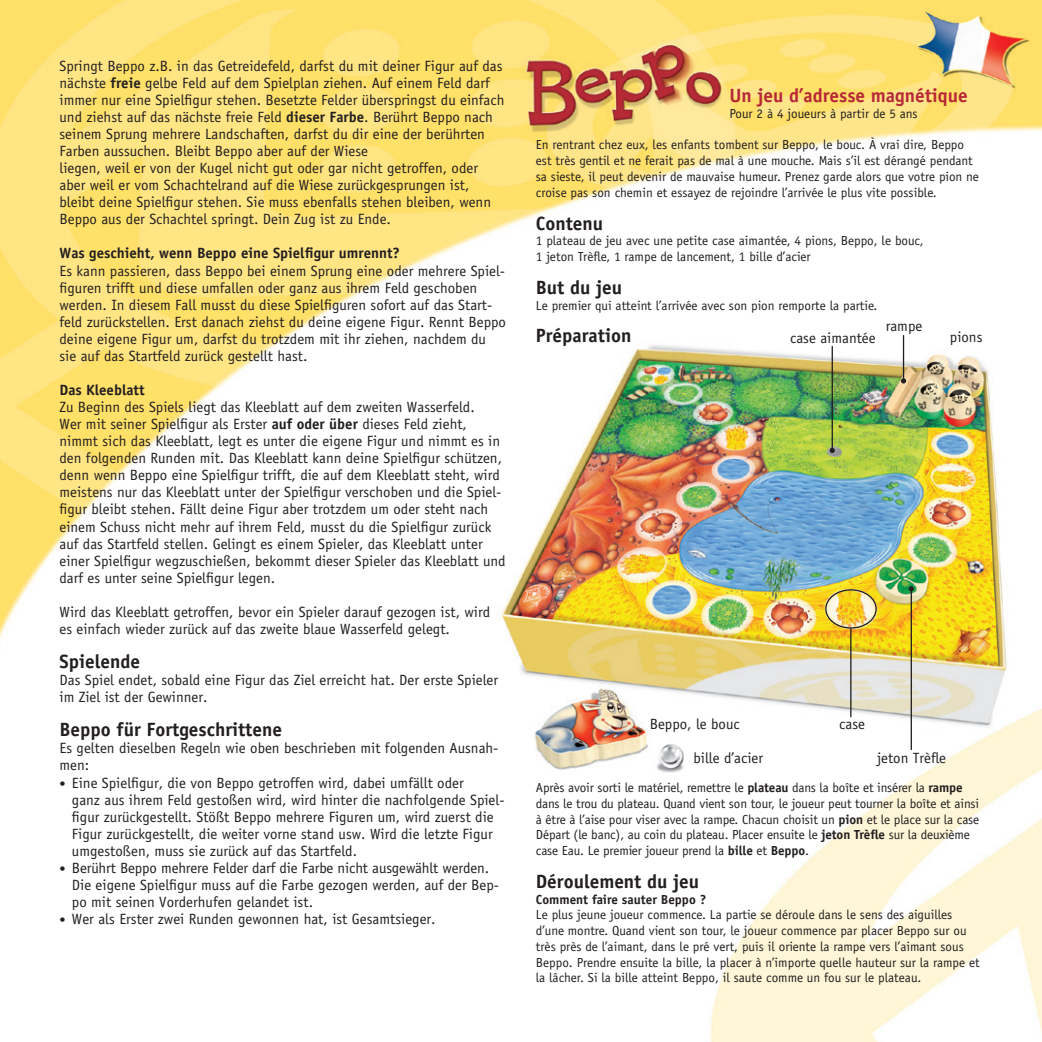
<style>
.page{position:relative;width:1042px;height:1042px;background:#fff}
.page>*{position:absolute;margin:0;border:0;box-sizing:border-box;transform-origin:0 0}
.t1{font:700 19.25px "Officina Sans";color:#231f20}
.t2{font:700 19.25px "Officina Sans";color:#b72837}
.t3{font:14.88px/17.2px "Officina Sans";color:#231f20}
.t4{font:700 14.88px "Officina Sans";color:#231f20}
.t5{font:13.12px/15.8px "Officina Sans";color:#231f20}
.t6{font:700 13.12px "Officina Sans";color:#231f20}
.s1{font-weight:700}
.s2{font-size:12.25px}
</style>
<div class="page">
<img style="left:0;top:0;width:1042px;height:1042px">
<hr style="left:903px;top:335px;width:1px;height:46px;background:#231f20">
<svg style="left:901px;top:378px;width:5px;height:5px"></svg>
<hr style="left:910px;top:589px;width:2px;height:160px;background:#231f20">
<svg style="left:908px;top:586px;width:6px;height:5px"></svg>
<div style="left:825px;top:589px;width:52px;height:39px;border:1px solid #231f20;border-radius:50%"></div>
<hr style="left:850px;top:629px;width:1px;height:88px;background:#231f20">
<hr style="left:831px;top:346px;width:2px;height:104px;background:#231f20">
<svg style="left:829px;top:448px;width:6px;height:5px"></svg>
<p class="t3" style="left:60px;top:57px;width:446px">Springt Beppo z.B. in das Getreidefeld, darfst du mit deiner Figur auf das nächste <span class="s1">freie</span> gelbe Feld auf dem Spielplan ziehen. Auf einem Feld darf immer nur eine Spielfigur stehen. Besetzte Felder überspringst du einfach und ziehst auf das nächste freie Feld <span class="s1">dieser Farbe</span>. Berührt Beppo nach seinem Sprung mehrere Landschaften, darfst du dir eine der berührten Farben aussuchen. Bleibt Beppo aber auf der Wiese<br>liegen, weil er von der Kugel nicht gut oder gar nicht getroffen, oder aber weil er vom Schachtelrand auf die Wiese zurückgesprungen ist, bleibt deine Spielfigur stehen. Sie muss ebenfalls stehen bleiben, wenn Beppo aus der Schachtel springt. Dein Zug ist zu Ende.</p>
<p class="t4" style="left:60px;top:244px;width:342px">Was geschieht, wenn Beppo eine Spielfigur umrennt?</p>
<p class="t3" style="left:60px;top:262px;width:448px">Es kann passieren, dass Beppo bei einem Sprung eine oder mehrere Spiel&shy;figuren trifft und diese umfallen oder ganz aus ihrem Feld geschoben werden. In diesem Fall musst du diese Spielfiguren sofort auf das Start&shy;feld zurückstellen. Erst danach ziehst du deine eigene Figur. Rennt Beppo deine eigene Figur um, darfst du trotzdem mit ihr ziehen, nachdem du sie auf das Startfeld zurück gestellt hast.</p>
<p class="t4" style="left:60px;top:381px;width:87px">Das Kleeblatt</p>
<p class="t3" style="left:60px;top:398px;width:447px">Zu Beginn des Spiels liegt das Kleeblatt auf dem zweiten Wasserfeld.<br>Wer mit seiner Spielfigur als Erster <span class="s1">auf oder über</span> dieses Feld zieht, nimmt sich das Kleeblatt, legt es unter die eigene Figur und nimmt es in den folgenden Runden mit. Das Kleeblatt kann deine Spielfigur schützen, denn wenn Beppo eine Spielfigur trifft, die auf dem Kleeblatt steht, wird meistens nur das Kleeblatt unter der Spielfigur verschoben und die Spiel&shy;figur bleibt stehen. Fällt deine Figur aber trotzdem um oder steht nach einem Schuss nicht mehr auf ihrem Feld, musst du die Spielfigur zurück auf das Startfeld stellen. Gelingt es einem Spieler, das Kleeblatt unter einer Spielfigur wegzuschießen, bekommt dieser Spieler das Kleeblatt und darf es unter seine Spielfigur legen.</p>
<p class="t3" style="left:60px;top:603px;width:432px">Wird das Kleeblatt getroffen, bevor ein Spieler darauf gezogen ist, wird es einfach wieder zurück auf das zweite blaue Wasserfeld gelegt.</p>
<p class="t1" style="left:60px;top:649px;width:82px">Spielende</p>
<p class="t3" style="left:60px;top:671px;width:440px">Das Spiel endet, sobald eine Figur das Ziel erreicht hat. Der erste Spieler im Ziel ist der Gewinner.</p>
<p class="t1" style="left:60px;top:718px;width:224px">Beppo für Fortgeschrittene</p>
<p class="t3" style="left:60px;top:740px;width:440px">Es gelten dieselben Regeln wie oben beschrieben mit folgenden Ausnah&shy;men:</p>
<p class="t3" style="left:72px;top:774px;width:434px;text-indent:-12px"><span class="s2">•</span> Eine Spielfigur, die von Beppo getroffen wird, dabei umfällt oder<br>ganz aus ihrem Feld gestoßen wird, wird hinter die nachfolgende Spiel&shy;figur zurückgestellt. Stößt Beppo mehrere Figuren um, wird zuerst die Figur zurückgestellt, die weiter vorne stand usw. Wird die letzte Figur umgestoßen, muss sie zurück auf das Startfeld.</p>
<p class="t3" style="left:72px;top:859px;width:428px;text-indent:-12px"><span class="s2">•</span> Berührt Beppo mehrere Felder darf die Farbe nicht ausgewählt werden.<br>Die eigene Spielfigur muss auf die Farbe gezogen werden, auf der Bep&shy;po mit seinen Vorderhufen gelandet ist.</p>
<p class="t3" style="left:60px;top:910px;width:378px"><span class="s2">•</span> Wer als Erster zwei Runden gewonnen hat, ist Gesamtsieger.</p>
<p class="t2" style="left:729px;top:84px;width:240px">Un jeu d’adresse magnétique</p>
<p class="t5" style="left:729px;top:106px;width:190px">Pour 2 à 4 joueurs à partir de 5 ans</p>
<p class="t5" style="left:536px;top:137px;width:444px">En rentrant chez eux, les enfants tombent sur Beppo, le bouc. À vrai dire, Beppo est très gentil et ne ferait pas de mal à une mouche. Mais s’il est dérangé pendant sa sieste, il peut devenir de mauvaise humeur. Prenez garde alors que votre pion ne croise pas son chemin et essayez de rejoindre l’arrivée le plus vite possible.</p>
<p class="t1" style="left:536px;top:211px;width:69px">Contenu</p>
<p class="t5" style="left:536px;top:233px;width:389px">1 plateau de jeu avec une petite case aimantée, 4 pions, Beppo, le bouc,<br>1 jeton Trèfle, 1 rampe de lancement, 1 bille d’acier</p>
<p class="t1" style="left:536px;top:275px;width:88px">But du jeu</p>
<p class="t5" style="left:536px;top:297px;width:343px">Le premier qui atteint l’arrivée avec son pion remporte la partie.</p>
<p class="t1" style="left:536px;top:324px;width:97px">Préparation</p>
<p class="t3" style="left:885px;top:318px;width:38px">rampe</p>
<p class="t3" style="left:950px;top:329px;width:34px">pions</p>
<p class="t3" style="left:790px;top:329px;width:87px">case aimantée</p>
<p class="t3" style="left:650px;top:716px;width:92px">Beppo, le bouc</p>
<p class="t3" style="left:693px;top:749px;width:71px">bille d’acier</p>
<p class="t3" style="left:877px;top:749px;width:71px">jeton Trèfle</p>
<p class="t3" style="left:839px;top:716px;width:27px">case</p>
<p class="t5" style="left:536px;top:780px;width:445px">Après avoir sorti le matériel, remettre le <span class="s1">plateau</span> dans la boîte et insérer la <span class="s1">rampe </span>dans le trou du plateau. Quand vient son tour, le joueur peut tourner la boîte et ainsi à être à l’aise pour viser avec la rampe. Chacun choisit un <span class="s1">pion</span> et le place sur la case Départ (le banc), au coin du plateau. Placer ensuite le <span class="s1">jeton Trèfle</span> sur la deuxième case Eau. Le premier joueur prend la <span class="s1">bille</span> et <span class="s1">Beppo</span>.</p>
<p class="t1" style="left:536px;top:869px;width:165px">Déroulement du jeu</p>
<p class="t6" style="left:536px;top:891px;width:172px">Comment faire sauter Beppo ?</p>
<p class="t5" style="left:536px;top:907px;width:445px">Le plus jeune joueur commence. La partie se déroule dans le sens des aiguilles d’une montre. Quand vient son tour, le joueur commence par placer Beppo sur ou très près de l’aimant, dans le pré vert, puis il oriente la rampe vers l’aimant sous Beppo. Prendre ensuite la bille, la placer à n’importe quelle hauteur sur la rampe et la lâcher. Si la bille atteint Beppo, il saute comme un fou sur le plateau.</p>
</div>
